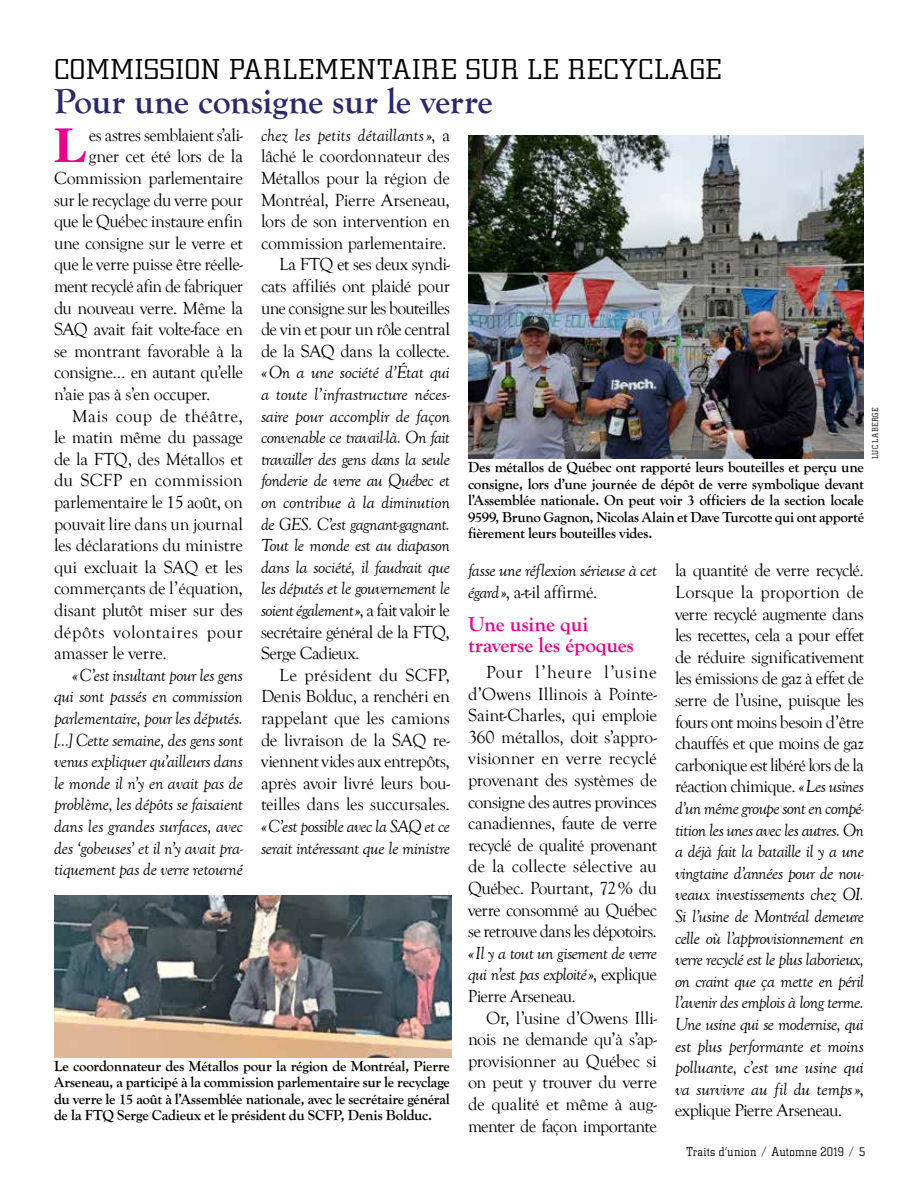
<style>
.page{position:relative;width:918px;height:1188px;background:#fff}
.page>*{position:absolute;margin:0;border:0;box-sizing:border-box;transform-origin:0 0}
.t1{font:700 49.95px "Times";color:#ec008c}
.t2{font:700 36px "Goudy Old Style T";letter-spacing:-.01em;color:#2c2a6b}
.t3{font:30px "City D Ligh";letter-spacing:.005em;color:#000;scale:1.1 1}
.t4{font:700 21px/21px "Goudy Old Style T";letter-spacing:-.005em;color:#ec008c}
.t5{font:italic 18px/21.6px "Goudy Old Style T";letter-spacing:-.02em;color:#000;text-align:justify}
.t6{font:18px/21.6px "Goudy Old Style T";letter-spacing:-.02em;color:#000;text-align:justify}
.t7{font:18px "Goudy Old Style T";letter-spacing:-.04em;color:#000}
.t8{font:18px "Goudy Old Style T";letter-spacing:.025em;color:#000}
.t9{font:18px "Goudy Old Style T";letter-spacing:.02em;color:#000}
.t10{font:18px "Goudy Old Style T";letter-spacing:.01em;color:#000}
.t11{font:700 15px/16.5px "Goudy Old Style T";letter-spacing:-.02em;color:#000;text-align:justify}
.t12{font:13.5px "City D Ligh";letter-spacing:.02em;color:#000}
.t13{font:9px "City D Ligh";letter-spacing:.04em;color:#000}
.s1{font-style:italic}
.s2{font-style:normal}
</style>
<div class="page">
<img style="left:54px;top:896px;width:398px;height:162px">
<img style="left:468px;top:135px;width:396px;height:324px">
<h3 class="t3" style="left:54px;top:53px;width:609px">COMMISSION PARLEMENTAIRE SUR LE RECYCLAGE</h3>
<h2 class="t2" style="left:54px;top:81px;width:440px">Pour une consigne sur le verre</h2>
<h1 class="t1" style="left:54px;top:98px;width:35px">L</h1>
<p class="t6" style="left:89px;top:125px;width:156px">es astres semblaient s’ali-</p>
<p class="t6" style="left:261px;top:125px;width:191px;text-align:right"><span class="s1">chez les petits détaillants»</span>, a lâché le coordonnateur des<br>Métallos pour la région de<br>Montréal, Pierre Arseneau, lors de son intervention en commission parlementaire.<br>La FTQ et ses deux syndi&shy;cats affiliés ont plaidé pour une consigne sur les bouteilles de vin et pour un rôle central de la SAQ dans la collecte.</p>
<p class="t5" style="left:261px;top:362px;width:191px">«On a une société d’État qui a toute l’infrastructure néces&shy;saire pour accomplir de façon convenable ce travail-là. On fait travailler des gens dans la seule fonderie de verre au Québec et on contribue à la diminution de GES. C’est gagnant-gagnant.<br>Tout le monde est au diapason dans la société, il faudrait que les députés et le gouvernement le soient également»<span class="s2">, a fait valoir le secrétaire général de la FTQ, Serge Cadieux.</span></p>
<p class="t6" style="left:261px;top:665px;width:191px;text-indent:18px">Le président du SCFP, Denis Bolduc, a renchéri en rappelant que les camions de livraison de la SAQ re&shy;viennent vides aux entrepôts, après avoir livré leurs bou&shy;teilles dans les succursales.</p>
<p class="t5" style="left:261px;top:816px;width:191px">«C’est possible avec la SAQ et ce serait intéressant que le ministre</p>
<p class="t6" style="left:89px;top:146px;width:156px">gner cet été lors de la</p>
<p class="t6" style="left:54px;top:168px;width:190px">Commission parlementaire</p>
<p class="t6" style="left:54px;top:189px;width:191px">sur le recyclage du verre pour</p>
<p class="t6" style="left:54px;top:211px;width:190px">que le Québec instaure enfin</p>
<p class="t6" style="left:54px;top:233px;width:190px">une consigne sur le verre et</p>
<p class="t6" style="left:54px;top:254px;width:191px">que le verre puisse être réelle-</p>
<p class="t7" style="left:54px;top:276px;width:191px">ment recyclé afin de fabriquer</p>
<p class="t6" style="left:54px;top:297px;width:190px">du nouveau verre. Même la</p>
<p class="t6" style="left:54px;top:319px;width:191px">SAQ avait fait volte-face en</p>
<p class="t6" style="left:54px;top:341px;width:190px">se montrant favorable à la</p>
<p class="t6" style="left:54px;top:362px;width:190px">consigne… en autant qu’elle</p>
<p class="t6" style="left:54px;top:384px;width:158px">n’aie pas à s’en occuper.</p>
<p class="t9" style="left:72px;top:406px;width:172px">Mais coup de théâtre,</p>
<p class="t6" style="left:54px;top:427px;width:191px">le matin même du passage</p>
<p class="t6" style="left:54px;top:449px;width:190px">de la FTQ, des Métallos et</p>
<p class="t10" style="left:54px;top:471px;width:190px">du SCFP en commission</p>
<p class="t6" style="left:54px;top:492px;width:190px">parlementaire le 15 août, on</p>
<p class="t6" style="left:54px;top:513px;width:190px">pouvait lire dans un journal</p>
<p class="t6" style="left:54px;top:535px;width:190px">les déclarations du ministre</p>
<p class="t6" style="left:54px;top:557px;width:190px">qui excluait la SAQ et les</p>
<p class="t6" style="left:54px;top:578px;width:191px">commerçants de l’équation,</p>
<p class="t6" style="left:54px;top:600px;width:191px">disant plutôt miser sur des</p>
<p class="t8" style="left:54px;top:622px;width:191px">dépôts volontaires pour</p>
<p class="t6" style="left:54px;top:643px;width:114px">amasser le verre.</p>
<p class="t5" style="left:54px;top:665px;width:191px;text-indent:18px">«C’est insultant pour les gens qui sont passés en commission parlementaire, pour les députés. […] Cette semaine, des gens sont venus expliquer qu’ailleurs dans le monde il n’y en avait pas de problème, les dépôts se faisaient dans les grandes surfaces, avec des ‘gobeuses’ et il n’y avait pra&shy;tiquement pas de verre retourné</p>
<p class="t11" style="left:468px;top:459px;width:398px">Des métallos de Québec ont rapporté leurs bouteilles et perçu une consigne, lors d’une journée de dépôt de verre symbolique devant l’Assemblée nationale. On peut voir 3 officiers de la section locale 9599, Bruno Gagnon, Nicolas Alain et Dave Turcotte qui ont apporté fièrement leurs bouteilles vides.</p>
<p class="t5" style="left:675px;top:560px;width:191px"><span class="s2">la quantité de verre recyclé.<br>Lorsque la proportion de verre recyclé augmente dans les recettes, cela a pour effet de réduire significativement les émissions de gaz à effet de serre de l’usine, puisque les fours ont moins besoin d’être chauffés et que moins de gaz carbonique est libéré lors de la réaction chimique.</span> «Les usines d’un même groupe sont en compé&shy;tition les unes avec les autres. On a déjà fait la bataille il y a une vingtaine d’années pour de nou&shy;veaux investissements chez OI.<br>Si l’usine de Montréal demeure celle où l’approvisionnement en verre recyclé est le plus laborieux, on craint que ça mette en péril l’avenir des emplois à long terme.<br>Une usine qui se modernise, qui est plus performante et moins polluante, c’est une usine qui va survivre au fil du temps»<span class="s2">, explique Pierre Arseneau.</span></p>
<p class="t5" style="left:468px;top:560px;width:191px">fasse une réflexion sérieuse à cet égard»<span class="s2">, a-t-il affirmé.</span></p>
<p class="t4" style="left:468px;top:614px;width:167px">Une usine qui traverse les époques</p>
<p class="t6" style="left:468px;top:662px;width:191px;text-indent:18px">Pour l’heure l’usine d’Owens Illinois à Pointe-Saint-Charles, qui emploie 360 métallos, doit s’appro&shy;visionner en verre recyclé provenant des systèmes de consigne des autres provinces canadiennes, faute de verre recyclé de qualité provenant de la collecte sélective au Québec. Pourtant, 72% du verre consommé au Québec se retrouve dans les dépotoirs.</p>
<p class="t5" style="left:468px;top:943px;width:191px">«Il y a tout un gisement de verre qui n’est pas exploité»<span class="s2">, explique Pierre Arseneau.</span></p>
<p class="t6" style="left:468px;top:1007px;width:191px;text-indent:18px">Or, l’usine d’Owens Illi&shy;nois ne demande qu’à s’ap&shy;provisionner au Québec si on peut y trouver du verre de qualité et même à aug&shy;menter de façon importante</p>
<p class="t11" style="left:54px;top:1058px;width:398px">Le coordonnateur des Métallos pour la région de Montréal, Pierre Arseneau, a participé à la commission parlementaire sur le recyclage du verre le 15 août à l’Assemblée nationale, avec le secrétaire général de la FTQ Serge Cadieux et le président du SCFP, Denis Bolduc.</p>
<p class="t13" style="left:871px;top:459px;width:53px;rotate:-90deg">LUC LABERGE</p>
<p class="t12" style="left:686px;top:1145px;width:180px">Traits d’union / Automne 2019 / 5</p>
</div>
